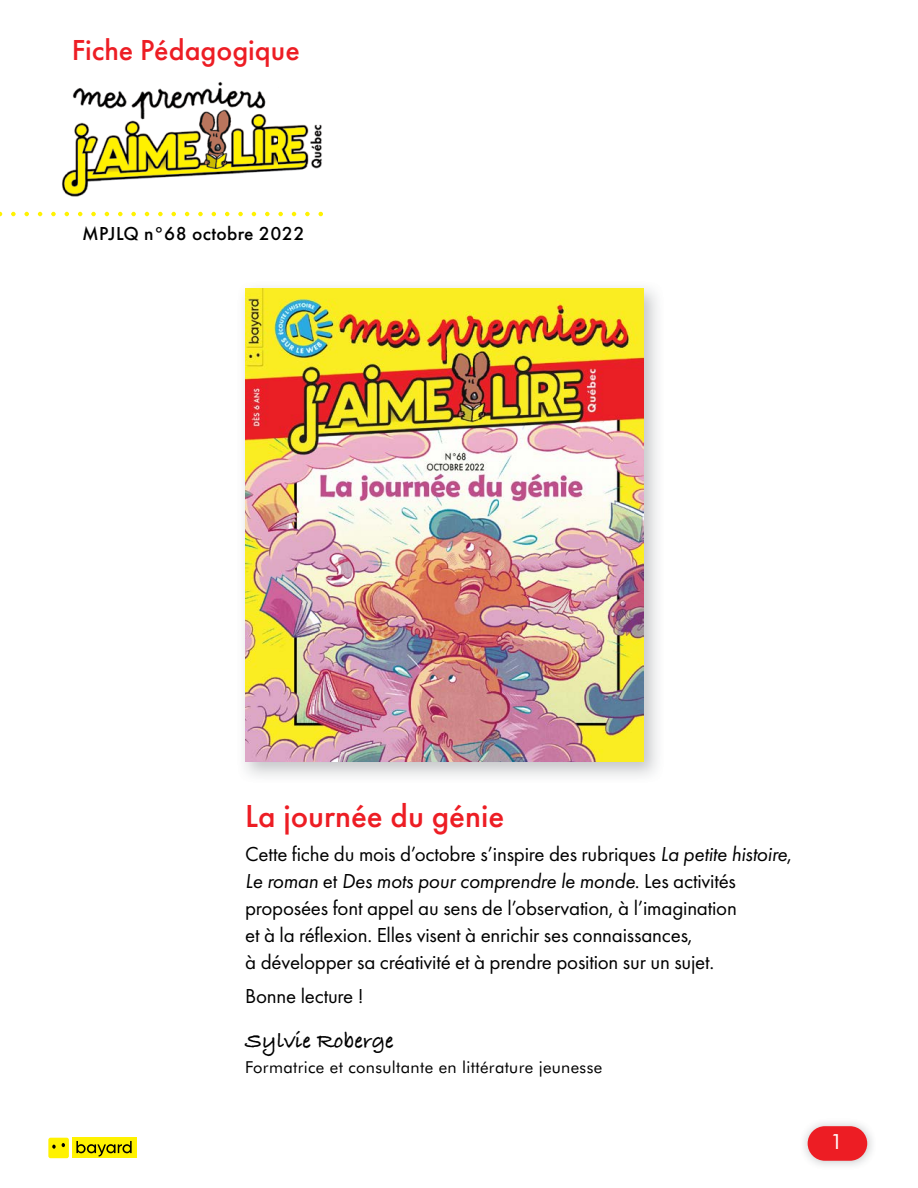
<style>
.page{position:relative;width:918px;height:1188px;background:#fff}
.page>*{position:absolute;margin:0;border:0;box-sizing:border-box;transform-origin:0 0}
.t1{font:500 33px "Futura PT";color:#ed1d24}
.t2{font:500 30px "Futura PT";color:#ed1d24}
.t3{font:700 22.5px "Bradley Hand ITCTT";color:#000}
.t4{font:21px/27px "Futura PT";letter-spacing:-.01em;color:#000}
.t5{font:21px "Futura BT";color:#fff}
.t6{font:500 19.5px "Futura PT";letter-spacing:.02em;color:#000}
.t7{font:16.5px "Futura BT";letter-spacing:.02em;color:#000}
.s1{font-style:italic}
</style>
<div class="page">
<img style="left:243px;top:287px;width:415px;height:490px">
<img style="left:245px;top:289px;width:398px;height:473px">
<img style="left:804px;top:1122px;width:68px;height:44px">
<div style="left:808px;top:1126px;width:59px;height:35px;background:#ed1d24;border-radius:17px"></div>
<div style="left:72px;top:1138px;width:64px;height:20px;background:#fff200"></div>
<svg style="left:76px;top:1141px;width:56px;height:16px"></svg>
<div style="left:48px;top:1138px;width:21px;height:20px;background:#fff200;border-radius:2px"></div>
<svg style="left:62px;top:1143px;width:3px;height:4px"></svg>
<svg style="left:52px;top:1145px;width:4px;height:4px"></svg>
<svg style="left:0;top:212px;width:323px;height:4px"></svg>
<img style="left:61px;top:82px;width:261px;height:115px">
<h2 class="t2" style="left:72px;top:32px;width:230px">Fiche Pédagogique</h2>
<p class="t6" style="left:82px;top:222px;width:224px">MPJLQ n°68 octobre 2022</p>
<h1 class="t1" style="left:245px;top:796px;width:261px">La journée du génie</h1>
<p class="t4" style="left:245px;top:840px;width:548px">Cette fiche du mois d’octobre s’inspire des rubriques <span class="s1">La petite histoire</span>, <span class="s1">Le roman</span> et <span class="s1">Des mots pour comprendre le monde</span>. Les activités proposées font appel au sens de l’observation, à l’imagination<br>et à la réflexion. Elles visent à enrichir ses connaissances,<br>à développer sa créativité et à prendre position sur un sujet.</p>
<p class="t4" style="left:245px;top:982px;width:120px">Bonne lecture !</p>
<p class="t3" style="left:245px;top:1024px;width:150px">Sylvie Roberge</p>
<p class="t7" style="left:245px;top:1057px;width:359px">Formatrice et consultante en littérature jeunesse</p>
<p class="t5" style="left:830px;top:1129px;width:14px">1</p>
</div>
